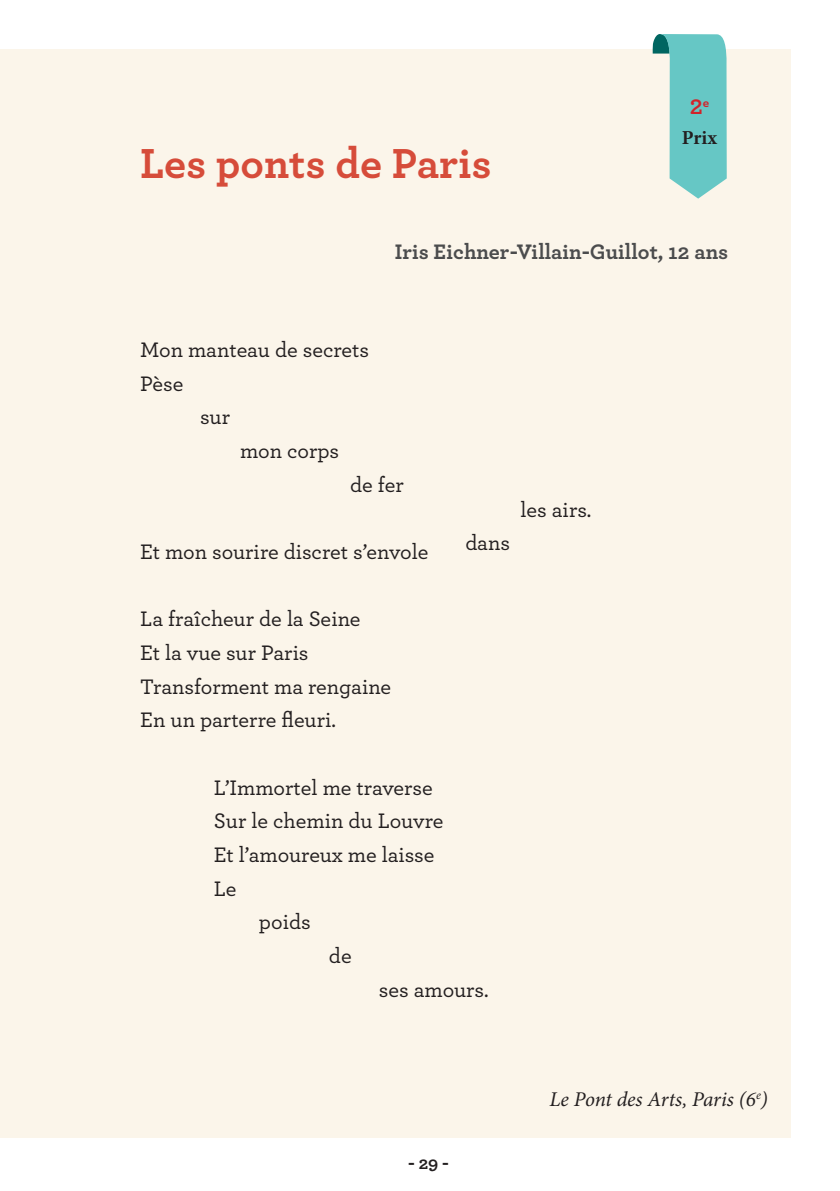
<style>
.page{position:relative;width:840px;height:1191px;background:#fff}
.page>*{position:absolute;margin:0;border:0;box-sizing:border-box;transform-origin:0 0}
.t1{font:700 44px "Archer";color:#d64c3a}
.t2{font:500 22px "Archer";color:#231f20}
.t3{font:700 22px "Archer";color:#4b4c4d}
.t4{font:700 22px "Archer";color:#d1232a}
.t5{font:italic 21px "Minion Pro";letter-spacing:-.01em;color:#231f20}
.t6{font:700 19.8px "Minion Pro";color:#231f20}
.t7{font:700 18px "Archer";color:#231f20}
</style>
<div class="page">
<div style="left:0;top:49px;width:790px;height:1089px;background:#fbf5ea"></div>
<svg style="left:652px;top:34px;width:74px;height:165px"></svg>
<p class="t1" style="left:140px;top:128px;width:353px">Les ponts de Paris</p>
<p class="t4" style="left:689px;top:89px;width:21px">2<sup>e</sup></p>
<p class="t6" style="left:681px;top:123px;width:37px">Prix</p>
<p class="t3" style="left:394px;top:234px;width:334px">Iris Eichner-Villain-Guillot, 12 ans</p>
<p class="t2" style="left:140px;top:334px;width:230px">Mon manteau de secrets</p>
<p class="t2" style="left:140px;top:367px;width:45px">Pèse</p>
<p class="t2" style="left:200px;top:401px;width:31px">sur</p>
<p class="t2" style="left:240px;top:435px;width:100px">mon corps</p>
<p class="t2" style="left:350px;top:468px;width:55px">de fer</p>
<p class="t2" style="left:140px;top:536px;width:290px">Et mon sourire discret s’envole</p>
<p class="t2" style="left:465px;top:527px;width:46px">dans</p>
<p class="t2" style="left:520px;top:493px;width:73px">les airs.</p>
<p class="t2" style="left:140px;top:603px;width:222px">La fraîcheur de la Seine</p>
<p class="t2" style="left:140px;top:637px;width:170px">Et la vue sur Paris</p>
<p class="t2" style="left:140px;top:670px;width:252px">Transforment ma rengaine</p>
<p class="t2" style="left:140px;top:704px;width:197px">En un parterre fleuri.</p>
<p class="t2" style="left:214px;top:771px;width:220px">L’Immortel me traverse</p>
<p class="t2" style="left:214px;top:805px;width:231px">Sur le chemin du Louvre</p>
<p class="t2" style="left:214px;top:839px;width:222px">Et l’amoureux me laisse</p>
<p class="t2" style="left:214px;top:872px;width:24px">Le</p>
<p class="t2" style="left:259px;top:906px;width:53px">poids</p>
<p class="t2" style="left:329px;top:940px;width:24px">de</p>
<p class="t2" style="left:379px;top:973px;width:111px">ses amours.</p>
<p class="t7" style="left:408px;top:1148px;width:42px">- 29 -</p>
<p class="t5" style="left:549px;top:1084px;width:220px">Le Pont des Arts, Paris (6<sup>e</sup>)</p>
</div>
